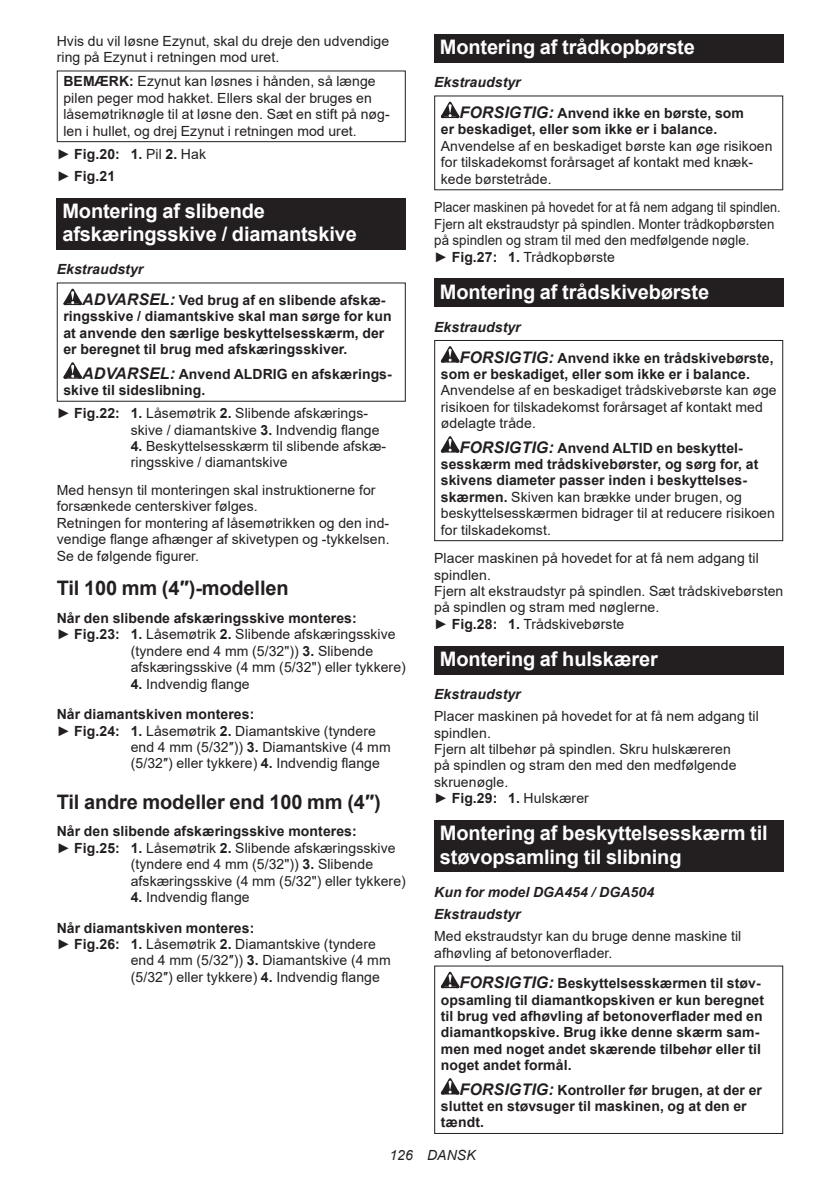
<style>
.page{position:relative;width:840px;height:1191px;background:#fff}
.page>*{position:absolute;margin:0;border:0;box-sizing:border-box;transform-origin:0 0}
.t1{font:700 20px/23.4px "Arial";letter-spacing:-.01em;color:#fff}
.t2{font:700 20px "Arial";letter-spacing:-.01em;color:#231f20}
.t3{font:14px/16.4px "Arial";letter-spacing:.005em;color:#231f20}
.t4{font:700 14px/16.4px "Arial";letter-spacing:.005em;color:#231f20}
.t5{font:14px/16.4px "Arial";letter-spacing:.005em;color:#231f20;scale:.9 1}
.t6{font:italic 700 14px/22px "Arial";letter-spacing:.005em;color:#231f20}
.t7{font:italic 14px "Arial";letter-spacing:.005em;color:#231f20}
.s1{font-weight:700}
.s2{font-weight:400}
.s3{font-style:italic}
.s4{font-style:italic;font-size:16px}
</style>
<div class="page">
<div style="left:57px;top:70px;width:348px;height:72px;border:1px solid #231f20"></div>
<div style="left:57px;top:198px;width:348px;height:51px;background:#231f20"></div>
<svg style="left:63px;top:289px;width:19px;height:16px"></svg>
<svg style="left:63px;top:362px;width:19px;height:17px"></svg>
<div style="left:57px;top:282px;width:348px;height:120px;border:1px solid #231f20"></div>
<div style="left:434px;top:34px;width:348px;height:29px;background:#231f20"></div>
<svg style="left:440px;top:102px;width:19px;height:16px"></svg>
<div style="left:434px;top:278px;width:348px;height:29px;background:#231f20"></div>
<svg style="left:440px;top:346px;width:19px;height:16px"></svg>
<svg style="left:440px;top:436px;width:19px;height:16px"></svg>
<div style="left:434px;top:340px;width:348px;height:201px;border:1px solid #231f20"></div>
<div style="left:434px;top:646px;width:348px;height:28px;background:#231f20"></div>
<div style="left:434px;top:820px;width:348px;height:52px;background:#231f20"></div>
<svg style="left:440px;top:971px;width:19px;height:17px"></svg>
<svg style="left:440px;top:1078px;width:19px;height:16px"></svg>
<div style="left:434px;top:965px;width:348px;height:169px;border:1px solid #231f20"></div>
<p class="t3" style="left:57px;top:33px;width:334px">Hvis du vil løsne Ezynut, skal du dreje den udvendige ring på Ezynut i retningen mod uret.</p>
<p class="t3" style="left:63px;top:73px;width:328px"><span class="s1">BEMÆRK:</span> Ezynut kan løsnes i hånden, så længe pilen peger mod hakket. Ellers skal der bruges en låsemøtriknøgle til at løsne den. Sæt en stift på nøg&shy;len i hullet, og drej Ezynut i retningen mod uret.</p>
<p class="t4" style="left:57px;top:143px;width:151px;line-height:22px"><span class="s2">►</span> Fig.20: 1. <span class="s2">Pil</span> 2. <span class="s2">Hak ►</span> Fig.21</p>
<h1 class="t1" style="left:62px;top:199px;width:296px">Montering af slibende afskæringsskive / diamantskive</h1>
<p class="t4" style="left:82px;top:254px;width:305px;line-height:30.6px;text-indent:-25px"><span class="s3">Ekstraudstyr<br></span><span class="s4">ADVARSEL:</span> Ved brug af en slibende afskæ-</p>
<p class="t4" style="left:63px;top:308px;width:329px">ringsskive / diamantskive skal man sørge for kun at anvende den særlige beskyttelsesskærm, der er beregnet til brug med afskæringsskiver.</p>
<p class="t4" style="left:63px;top:366px;width:330px;text-indent:19px"><span class="s4">ADVARSEL:</span> Anvend ALDRIG en afskærings&shy;skive til sideslibning.</p>
<p class="t3" style="left:131px;top:405px;width:250px;text-indent:-74px">► <span class="s1">Fig.22: 1.</span> Låsemøtrik <span class="s1">2.</span> Slibende afskærings&shy;skive / diamantskive <span class="s1">3.</span> Indvendig flange</p>
<p class="t3" style="left:131px;top:438px;width:257px"><span class="s1">4.</span> Beskyttelsesskærm til slibende afskæ&shy;ringsskive / diamantskive</p>
<p class="t3" style="left:57px;top:482px;width:334px">Med hensyn til monteringen skal instruktionerne for forsænkede centerskiver følges.<br>Retningen for montering af låsemøtrikken og den ind&shy;vendige flange afhænger af skivetypen og -tykkelsen.<br>Se de følgende figurer.</p>
<h1 class="t2" style="left:57px;top:574px;width:233px">Til 100 mm (4″)-modellen</h1>
<p class="t4" style="left:57px;top:610px;width:301px">Når den slibende afskæringsskive monteres:</p>
<p class="t3" style="left:57px;top:626px;width:340px">► <span class="s1">Fig.23: 1.</span> Låsemøtrik <span class="s1">2.</span> Slibende afskæringsskive</p>
<p class="t3" style="left:131px;top:642px;width:244px">(tyndere end 4 mm (5/32")) <span class="s1">3.</span> Slibende</p>
<p class="t3" style="left:131px;top:659px;width:276px">afskæringsskive (4 mm (5/32") eller tykkere)</p>
<p class="t4" style="left:57px;top:668px;width:199px;line-height:30.6px;text-indent:74px">4. <span class="s2">Indvendig flange<br></span>Når diamantskiven monteres:</p>
<p class="t3" style="left:131px;top:722px;width:261px;text-indent:-74px">► <span class="s1">Fig.24: 1.</span> Låsemøtrik <span class="s1">2.</span> Diamantskive (tyndere end 4 mm (5/32″)) <span class="s1">3.</span> Diamantskive (4 mm (5/32″) eller tykkere) <span class="s1">4.</span> Indvendig flange</p>
<h1 class="t2" style="left:57px;top:787px;width:325px">Til andre modeller end 100 mm (4″)</h1>
<p class="t4" style="left:57px;top:823px;width:301px">Når den slibende afskæringsskive monteres:</p>
<p class="t3" style="left:57px;top:839px;width:340px">► <span class="s1">Fig.25: 1.</span> Låsemøtrik <span class="s1">2.</span> Slibende afskæringsskive</p>
<p class="t3" style="left:131px;top:856px;width:244px">(tyndere end 4 mm (5/32")) <span class="s1">3.</span> Slibende</p>
<p class="t3" style="left:131px;top:872px;width:276px">afskæringsskive (4 mm (5/32") eller tykkere)</p>
<p class="t4" style="left:57px;top:882px;width:199px;line-height:30.6px;text-indent:74px">4. <span class="s2">Indvendig flange<br></span>Når diamantskiven monteres:</p>
<p class="t3" style="left:131px;top:935px;width:261px;text-indent:-74px">► <span class="s1">Fig.26: 1.</span> Låsemøtrik <span class="s1">2.</span> Diamantskive (tyndere end 4 mm (5/32″)) <span class="s1">3.</span> Diamantskive (4 mm (5/32″) eller tykkere) <span class="s1">4.</span> Indvendig flange</p>
<h1 class="t1" style="left:439px;top:36px;width:256px">Montering af trådkopbørste</h1>
<p class="t4" style="left:459px;top:67px;width:286px;line-height:30.6px;text-indent:-25px"><span class="s3">Ekstraudstyr<br></span><span class="s4">FORSIGTIG:</span> Anvend ikke en børste, som</p>
<p class="t4" style="left:440px;top:121px;width:278px">er beskadiget, eller som ikke er i balance.</p>
<p class="t3" style="left:440px;top:138px;width:333px">Anvendelse af en beskadiget børste kan øge risikoen for tilskadekomst forårsaget af kontakt med knæk&shy;kede børstetråde.</p>
<p class="t5" style="left:434px;top:199px;width:386px">Placer maskinen på hovedet for at få nem adgang til spindlen.<br>Fjern alt ekstraudstyr på spindlen. Monter trådkopbørsten på spindlen og stram til med den medfølgende nøgle.<br>► <span class="s1">Fig.27: 1.</span> Trådkopbørste</p>
<h1 class="t1" style="left:439px;top:280px;width:270px">Montering af trådskivebørste</h1>
<p class="t4" style="left:459px;top:312px;width:315px;line-height:30.6px;text-indent:-25px"><span class="s3">Ekstraudstyr<br></span><span class="s4">FORSIGTIG:</span> Anvend ikke en trådskivebørste,</p>
<p class="t4" style="left:440px;top:366px;width:310px">som er beskadiget, eller som ikke er i balance.</p>
<p class="t3" style="left:440px;top:382px;width:337px">Anvendelse af en beskadiget trådskivebørste kan øge risikoen for tilskadekomst forårsaget af kontakt med ødelagte tråde.</p>
<p class="t4" style="left:440px;top:439px;width:335px;text-indent:19px"><span class="s4">FORSIGTIG:</span> Anvend ALTID en beskyttel&shy;sesskærm med trådskivebørster, og sørg for, at skivens diameter passer inden i beskyttelses&shy;skærmen. <span class="s2">Skiven kan brække under brugen, og beskyttelsesskærmen bidrager til at reducere risikoen for tilskadekomst.</span></p>
<p class="t3" style="left:434px;top:550px;width:350px">Placer maskinen på hovedet for at få nem adgang til spindlen.<br>Fjern alt ekstraudstyr på spindlen. Sæt trådskivebørsten på spindlen og stram med nøglerne.<br>► <span class="s1">Fig.28: 1.</span> Trådskivebørste</p>
<h1 class="t1" style="left:439px;top:647px;width:219px">Montering af hulskærer</h1>
<p class="t6" style="left:434px;top:683px;width:88px">Ekstraudstyr</p>
<p class="t3" style="left:434px;top:708px;width:326px">Placer maskinen på hovedet for at få nem adgang til spindlen.<br>Fjern alt tilbehør på spindlen. Skru hulskæreren<br>på spindlen og stram den med den medfølgende skruenøgle.<br>► <span class="s1">Fig.29: 1.</span> Hulskærer</p>
<h1 class="t1" style="left:439px;top:821px;width:329px">Montering af beskyttelsesskærm til støvopsamling til slibning</h1>
<p class="t6" style="left:434px;top:881px;width:221px">Kun for model DGA454 / DGA504<br>Ekstraudstyr</p>
<p class="t3" style="left:434px;top:928px;width:308px">Med ekstraudstyr kan du bruge denne maskine til afhøvling af betonoverflader.</p>
<p class="t4" style="left:440px;top:975px;width:324px;text-indent:19px"><span class="s4">FORSIGTIG:</span> Beskyttelsesskærmen til støv&shy;opsamling til diamantkopskiven er kun beregnet til brug ved afhøvling af betonoverflader med en diamantkopskive. Brug ikke denne skærm sam&shy;men med noget andet skærende tilbehør eller til noget andet formål.</p>
<p class="t4" style="left:440px;top:1081px;width:322px;text-indent:19px"><span class="s4">FORSIGTIG:</span> Kontroller før brugen, at der er sluttet en støvsuger til maskinen, og at den er tændt.</p>
<p class="t7" style="left:389px;top:1146px;width:88px">126 DANSK</p>
</div>
